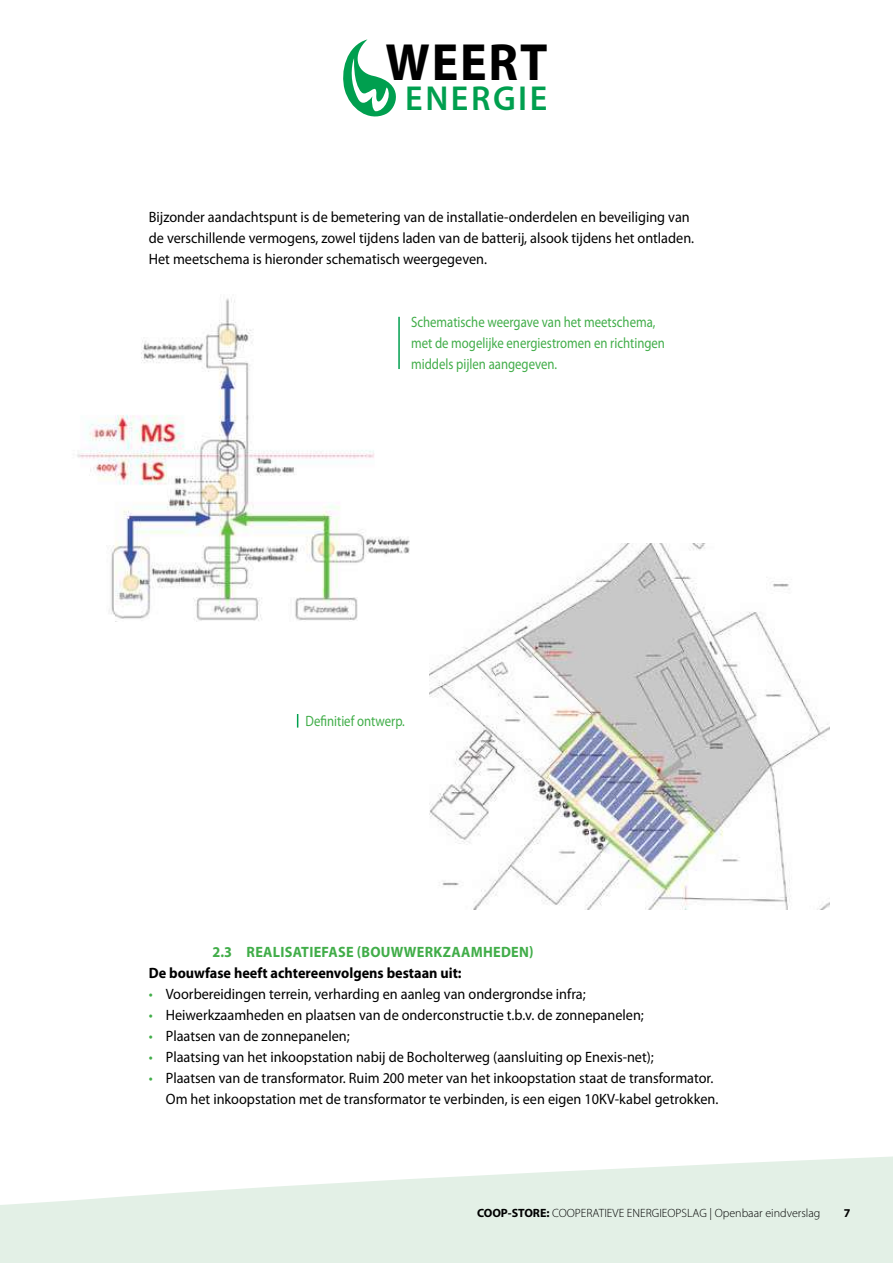
<style>
.page{position:relative;width:893px;height:1263px;background:#fff}
.page>*{position:absolute;margin:0;border:0;box-sizing:border-box;transform-origin:0 0}
.t1{font:700 52.65px "Myriad Pro";letter-spacing:.035em;color:#000;scale:.95 1}
.t2{font:600 34.8px "Myriad Pro";letter-spacing:.075em;color:#009f4f}
.t3{font:15px/21px "Myriad Pro";color:#000;scale:.95 1}
.t4{font:15px/21px "Myriad Pro";color:#41ad49;scale:.85 1}
.t5{font:700 15px "Myriad Pro";color:#000;scale:.95 1}
.t6{font:700 15px "Myriad Pro";letter-spacing:.02em;color:#41ad49;scale:.95 1}
.t7{font:300 12px "Myriad Pro";color:#000}
.t8{font:700 12px "Myriad Pro";color:#000}
.s1{color:#41ad49}
.s2{font-weight:700}
</style>
<div class="page">
<svg style="left:35px;top:1156px;width:858px;height:107px;fill:#e3f0e6"></svg>
<div style="left:0;top:1203px;width:35px;height:60px;background:#e3f0e6"></div>
<svg style="left:343px;top:39px;width:53px;height:78px"></svg>
<img style="left:77px;top:298px;width:333px;height:323px">
<hr style="left:398px;top:317px;width:2px;height:52px;background:#009f4f">
<svg style="left:297px;top:714px;width:1px;height:14px"></svg>
<img style="left:429px;top:543px;width:400px;height:366px">
<h1 class="t1" style="left:386px;top:28px;width:172px">WEERT</h1>
<h2 class="t2" style="left:405px;top:76px;width:144px">ENERGIE</h2>
<p class="t3" style="left:149px;top:206px;width:576px">Bijzonder aandachtspunt is de bemetering van de installatie-onderdelen en beveiliging van de verschillende vermogens, zowel tijdens laden van de batterij, alsook tijdens het ontladen.<br>Het meetschema is hieronder schematisch weergegeven.</p>
<p class="t4" style="left:411px;top:311px;width:300px">Schematische weergave van het meetschema, met de mogelijke energiestromen en richtingen middels pijlen aangegeven.</p>
<p class="t4" style="left:305px;top:710px;width:119px">Definitief ontwerp.</p>
<p class="t6" style="left:213px;top:942px;width:168px">2.3 Realisatie fase (bou</p>
<p class="t6" style="left:391px;top:942px;width:152px">wwerkzaamheden)</p>
<p class="t5" style="left:149px;top:963px;width:331px">De bouwfase heeft achtereenvolgens bestaan uit:</p>
<p class="t3" style="left:149px;top:983px;width:461px"><span class="s1">•</span> Voorbereidingen terrein, verharding en aanleg van ondergrondse infra;</p>
<p class="t3" style="left:149px;top:1004px;width:523px"><span class="s1">•</span> Heiwerkzaamheden en plaatsen van de onderconstructie t.b.v. de zonnepanelen;</p>
<p class="t3" style="left:149px;top:1025px;width:213px"><span class="s1">•</span> Plaatsen van de zonnepanelen;</p>
<p class="t3" style="left:149px;top:1046px;width:533px"><span class="s1">•</span> Plaatsing van het inkoopstation nabij de Bocholterweg (aansluiting op Enexis-net);</p>
<p class="t3" style="left:166px;top:1067px;width:583px;text-indent:-17px"><span class="s1">•</span> Plaatsen van de transformator. Ruim 200 meter van het inkoopstation staat de transformator.<br>Om het inkoopstation met de transformator te verbinden, is een eigen 10KV-kabel getrokken.</p>
<p class="t7" style="left:477px;top:1205px;width:345px"><span class="s2">COOP-STORE:</span> COOPERATIEVE ENERGIEOPSLAG | Openbaar eindverslag</p>
<p class="t8" style="left:844px;top:1205px;width:8px">7</p>
</div>
